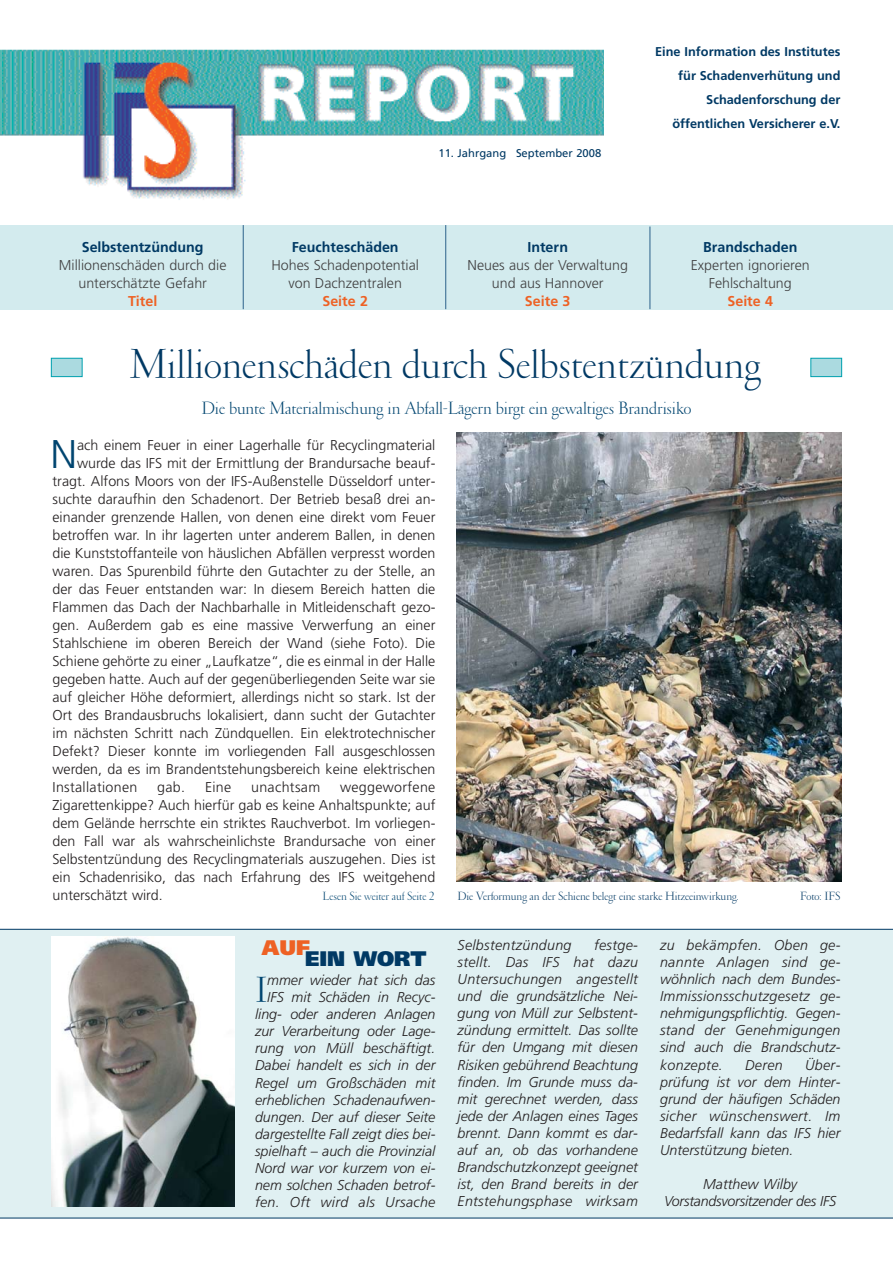
<style>
.page{position:relative;width:893px;height:1263px;background:#fff}
.page>*{position:absolute;margin:0;border:0;box-sizing:border-box;transform-origin:0 0}
.t1{font:300 42.3px "Garamond";color:#003964}
.t2{font:300 40.05px "Frutiger";color:#004570}
.t3{font:300 36.75px "Garamond";color:#004570}
.t4{font:900 21px "Frutiger";color:#003964}
.t5{font:900 21px "Frutiger";color:#ee6124}
.t6{font:300 18px "Garamond";color:#004570}
.t7{font:300 14.25px/18px "Frutiger";color:#231f20;text-align:justify}
.t8{font:italic 300 14.25px/17.1px "Frutiger";color:#231f20;text-align:justify}
.t9{font:300 14.25px/18px "Frutiger";color:#404041;text-align:center}
.t10{font:300 14.25px "Frutiger";letter-spacing:.02em;color:#231f20}
.t11{font:italic 300 14.25px "Frutiger";letter-spacing:.02em;color:#231f20}
.t12{font:700 12.75px/24px "Frutiger";color:#003964;text-align:right}
.t13{font:300 12px "Garamond";color:#003964}
.t14{font:300 12px "Garamond";color:#004570}
.t15{font:11.25px "Frutiger";color:#003964}
.s1{font-weight:700;color:#003964}
.s2{font-weight:700;color:#ee6124}
</style>
<div class="page">
<div style="left:0;top:225px;width:893px;height:85px;background:#d3ebee"></div>
<div style="left:0;top:929px;width:893px;height:289px;background:#e0f0f2"></div>
<img style="left:0;top:49px;width:604px;height:151px">
<img style="left:456px;top:432px;width:386px;height:449px">
<hr style="left:445px;top:225px;width:1px;height:84px;background:#2c618a">
<hr style="left:243px;top:225px;width:1px;height:84px;background:#2c618a">
<hr style="left:650px;top:227px;width:1px;height:82px;background:#2c618a">
<div style="left:51px;top:358px;width:31px;height:19px;background:#abdae0"></div>
<div style="left:51px;top:358px;width:31px;height:19px;border:1px solid #00a1af"></div>
<div style="left:811px;top:358px;width:31px;height:19px;background:#abdae0"></div>
<div style="left:810px;top:358px;width:32px;height:19px;border:1px solid #00a1af"></div>
<img style="left:51px;top:937px;width:183px;height:269px">
<p class="t15" style="left:438px;top:149px;width:164px">11. Jahrgang September 2008</p>
<p class="t12" style="left:655px;top:41px;width:187px">Eine Information des Institutes für Schadenverhütung und<br>Schadenforschung der öffentlichen Versicherer e.V.</p>
<p class="t9" style="left:59px;top:239px;width:169px"><span class="s1">Selbstentzündung<br></span>Millionenschäden durch die unterschätzte Gefahr<br><span class="s2">Titel</span></p>
<p class="t9" style="left:271px;top:239px;width:149px"><span class="s1">Feuchteschäden<br></span>Hohes Schadenpotential von Dachzentralen<br><span class="s2">Seite 2</span></p>
<p class="t9" style="left:468px;top:239px;width:162px"><span class="s1">Intern<br></span>Neues aus der Verwaltung und aus Hannover<br><span class="s2">Seite 3</span></p>
<p class="t9" style="left:691px;top:239px;width:120px"><span class="s1">Brandschaden<br></span>Experten ignorieren<br>Fehlschaltung<br><span class="s2">Seite 4</span></p>
<p class="t1" style="left:129px;top:348px;width:633px">Millionenschäden durch Selbstentzündung</p>
<p class="t6" style="left:202px;top:401px;width:491px">Die bunte Materialmischung in Abfall-Lägern birgt ein gewaltiges Brandrisiko</p>
<p class="t2" style="left:51px;top:438px;width:28px">N</p>
<p class="t7" style="left:77px;top:437px;width:360px">ach einem Feuer in einer Lagerhalle für Recyclingmaterial</p>
<p class="t7" style="left:77px;top:455px;width:360px">wurde das IFS mit der Ermittlung der Brandursache beauf-</p>
<p class="t7" style="left:53px;top:473px;width:384px">tragt. Alfons Moors von der IFS-Außenstelle Düsseldorf unter-</p>
<p class="t7" style="left:53px;top:491px;width:384px">suchte daraufhin den Schadenort. Der Betrieb besaß drei an-</p>
<p class="t7" style="left:53px;top:509px;width:384px">einander grenzende Hallen, von denen eine direkt vom Feuer</p>
<p class="t7" style="left:53px;top:527px;width:384px">betroffen war. In ihr lagerten unter anderem Ballen, in denen</p>
<p class="t7" style="left:53px;top:545px;width:384px">die Kunststoffanteile von häuslichen Abfällen verpresst worden</p>
<p class="t7" style="left:53px;top:563px;width:384px">waren. Das Spurenbild führte den Gutachter zu der Stelle, an</p>
<p class="t7" style="left:53px;top:581px;width:384px">der das Feuer entstanden war: In diesem Bereich hatten die</p>
<p class="t7" style="left:53px;top:599px;width:384px">Flammen das Dach der Nachbarhalle in Mitleidenschaft gezo-</p>
<p class="t7" style="left:53px;top:617px;width:384px">gen. Außerdem gab es eine massive Verwerfung an einer</p>
<p class="t7" style="left:53px;top:635px;width:384px">Stahlschiene im oberen Bereich der Wand (siehe Foto). Die</p>
<p class="t7" style="left:53px;top:653px;width:384px">Schiene gehörte zu einer „Laufkatze“, die es einmal in der Halle</p>
<p class="t7" style="left:53px;top:671px;width:384px">gegeben hatte. Auch auf der gegenüberliegenden Seite war sie</p>
<p class="t7" style="left:53px;top:689px;width:384px">auf gleicher Höhe deformiert, allerdings nicht so stark. Ist der</p>
<p class="t7" style="left:53px;top:707px;width:384px">Ort des Brandausbruchs lokalisiert, dann sucht der Gutachter</p>
<p class="t7" style="left:53px;top:725px;width:384px">im nächsten Schritt nach Zündquellen. Ein elektrotechnischer</p>
<p class="t7" style="left:53px;top:743px;width:384px">Defekt? Dieser konnte im vorliegenden Fall ausgeschlossen</p>
<p class="t7" style="left:53px;top:761px;width:384px">werden, da es im Brandentstehungsbereich keine elektrischen</p>
<p class="t10" style="left:53px;top:781px;width:86px">Installationen</p>
<p class="t7" style="left:157px;top:779px;width:29px">gab.</p>
<p class="t7" style="left:205px;top:779px;width:28px">Eine</p>
<p class="t10" style="left:251px;top:781px;width:71px">unachtsam</p>
<p class="t7" style="left:53px;top:779px;width:384px;text-indent:288px">weggeworfene Zigarettenkippe? Auch hierfür gab es keine Anhaltspunkte; auf dem Gelände herrschte ein striktes Rauchverbot. Im vorliegen&shy;den Fall war als wahrscheinlichste Brandursache von einer Selbstentzündung des Recyclingmaterials auszugehen. Dies ist ein Schadenrisiko, das nach Erfahrung des IFS weitgehend unterschätzt wird.</p>
<p class="t14" style="left:323px;top:891px;width:113px">Lesen Sie weiter auf Seite 2</p>
<p class="t5" style="left:262px;top:939px;width:50px">AUF</p>
<p class="t4" style="left:305px;top:950px;width:123px">EIN WORT</p>
<p class="t8" style="left:255px;top:972px;width:182px;text-align:right">mmer wieder hat sich das<br>IFS mit Schäden in Recyc&shy;ling- oder anderen Anlagen zur Verarbeitung oder Lage&shy;rung von Müll beschäftigt.<br>Dabei handelt es sich in der<br>Regel um Großschäden mit erheblichen Schadenaufwen&shy;dungen. Der auf dieser Seite dargestellte Fall zeigt dies bei&shy;spielhaft – auch die Provinzial<br>Nord war vor kurzem von ei&shy;nem solchen Schaden betrof&shy;fen. Oft wird als Ursache</p>
<p class="t3" style="left:255px;top:976px;width:14px">I</p>
<p class="t13" style="left:458px;top:891px;width:282px">Die Verformung an der Schiene belegt eine starke Hitzeeinwirkung.</p>
<p class="t13" style="left:800px;top:891px;width:42px">Foto: IFS</p>
<p class="t11" style="left:458px;top:939px;width:116px">Selbstentzündung</p>
<p class="t8" style="left:458px;top:937px;width:182px;text-indent:137px">festge&shy;stellt. Das IFS hat dazu Untersuchungen angestellt und die grundsätzliche Nei&shy;gung von Müll zur Selbstent&shy;zündung ermittelt. Das sollte für den Umgang mit diesen Risiken gebührend Beachtung finden. Im Grunde muss da&shy;mit gerechnet werden, dass jede der Anlagen eines Tages brennt. Dann kommt es dar&shy;auf an, ob das vorhandene Brandschutzkonzept geeignet ist, den Brand bereits in der Entstehungsphase wirksam</p>
<p class="t8" style="left:660px;top:937px;width:182px">zu bekämpfen. Oben ge&shy;nannte Anlagen sind ge&shy;wöhnlich nach dem Bundes-Immissionsschutzgesetz ge&shy;nehmigungspflichtig. Gegen&shy;stand der Genehmigungen sind auch die Brandschutz&shy;konzepte.</p>
<p class="t8" style="left:660px;top:1057px;width:182px;text-indent:145px">Über&shy;prüfung ist vor dem Hinter&shy;grund der häufigen Schäden sicher wünschenswert. Im Bedarfsfall kann das IFS hier Unterstützung bieten.</p>
<p class="t8" style="left:664px;top:1177px;width:174px;text-align:center">Matthew Wilby<br>Vorstandsvorsitzender des IFS</p>
<p class="t8" style="left:745px;top:1057px;width:39px">Deren</p>
</div>
